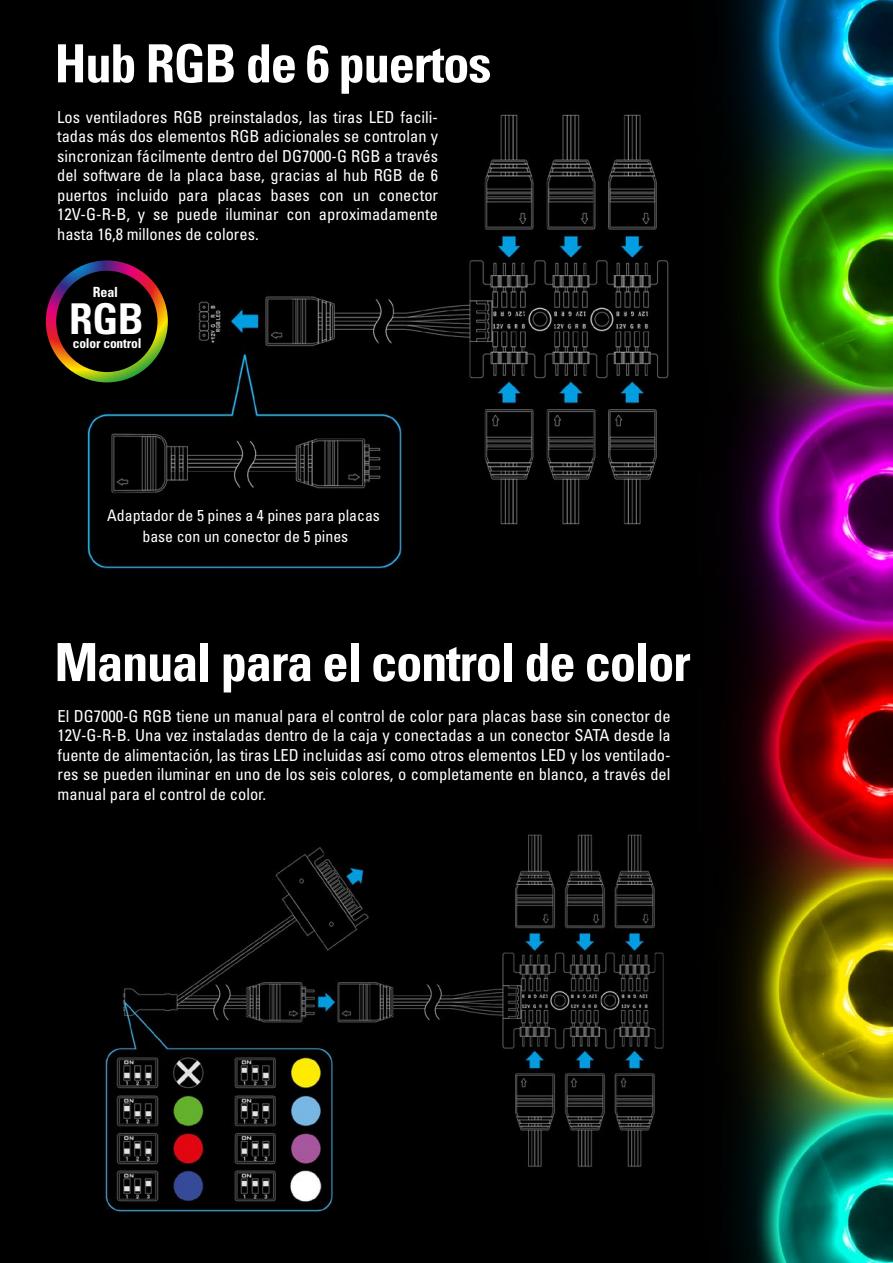
<style>
.page{position:relative;width:893px;height:1263px;background:#fff}
.page>*{position:absolute;margin:0;border:0;box-sizing:border-box;transform-origin:0 0}
.t1{font:700 condensed 52.65px "Univers";letter-spacing:-.025em;color:#fff}
.t2{font:700 condensed 42.45px "Univers";color:#fff}
.t3{font:condensed 16.5px/19.5px "Univers";color:#fff;text-align:justify}
.t4{font:condensed 15.9px/21px "Univers";color:#fff;text-align:center}
.t5{font:700 condensed 13.95px "Univers";color:#fff}
.t6{font:700 condensed 13.5px "Univers";letter-spacing:-.01em;color:#fff}
</style>
<div class="page">
<img style="left:0;top:0;width:893px;height:1263px">
<svg style="left:46px;top:260px;width:122px;height:122px;background:#271a10"></svg>
<h1 class="t1" style="left:54px;top:31px;width:439px">Hub RGB de 6 puertos</h1>
<p class="t3" style="left:57px;top:107px;width:383px">Los ventiladores RGB preinstalados, las tiras LED facili&shy;tadas más dos elementos RGB adicionales se controlan y sincronizan fácilmente dentro del DG7000-G RGB a través del software de la placa base, gracias al hub RGB de 6 puertos incluido para placas bases con un conector 12V-G-R-B, y se puede iluminar con aproximadamente hasta 16,8 millones de colores.</p>
<p class="t5" style="left:93px;top:283px;width:27px">Real</p>
<h2 class="t2" style="left:69px;top:292px;width:76px">RGB</h2>
<p class="t6" style="left:73px;top:335px;width:70px">color control</p>
<p class="t4" style="left:107px;top:504px;width:274px">Adaptador de 5 pines a 4 pines para placas base con un conector de 5 pines</p>
<h1 class="t1" style="left:54px;top:630px;width:638px">Manual para el control de color</h1>
<p class="t3" style="left:58px;top:706px;width:615px">El DG7000-G RGB tiene un manual para el control de color para placas base sin conector de 12V-G-R-B. Una vez instaladas dentro de la caja y conectadas a un conector SATA desde la fuente de alimentación, las tiras LED incluidas así como otros elementos LED y los ventilado&shy;res se pueden iluminar en uno de los seis colores, o completamente en blanco, a través del manual para el control de color.</p>
</div>
